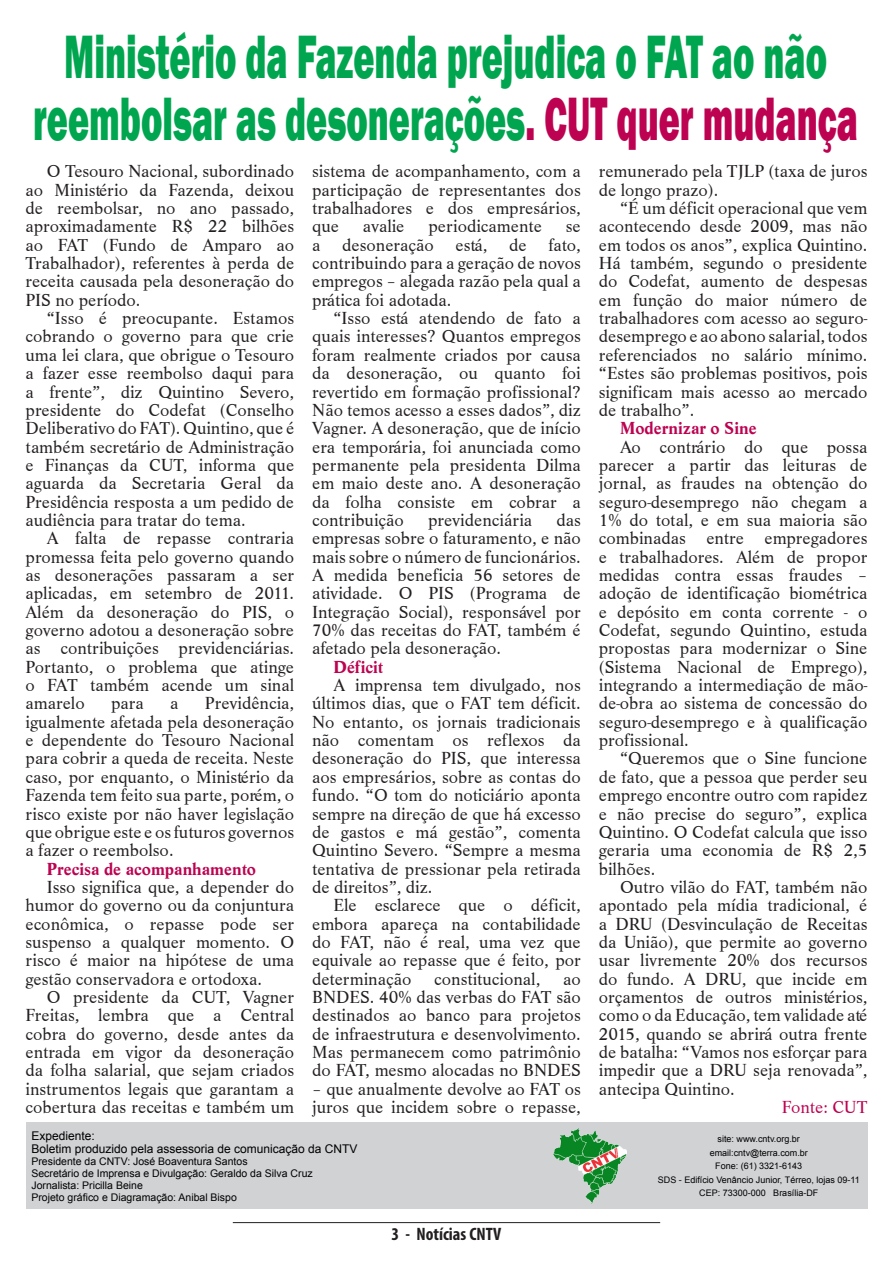
<style>
.page{position:relative;width:893px;height:1263px;background:#fff}
.page>*{position:absolute;margin:0;border:0;box-sizing:border-box;transform-origin:0 0}
.t1{font:800 63px/61.5px "Franklin Gothic";color:#00a54f;text-align:center;scale:.57 1}
.t2{font:18px/18.3px "Life T";color:#231f20;text-align:justify}
.t3{font:700 18px "Life T";color:#bc0250}
.t4{font:700 condensed 18px "Myriad Pro";color:#231f20}
.t5{font:18px "Life T";color:#bc0250}
.t6{font:12px "Arial";color:#000}
.t7{font:10.5px "Arial";color:#000}
.t8{font:9px "Arial";color:#000}
.s1{color:#bc0250}
</style>
<div class="page">
<hr style="left:233px;top:1222px;width:427px;height:1px;background:#231f20">
<div style="left:26px;top:1123px;width:841px;height:86px;background:#d1d2d4"></div>
<img style="left:553px;top:1128px;width:73px;height:76px">
<p class="t1" style="left:33px;top:26px;width:1448px">Ministério da Fazenda prejudica o FAT ao não reembolsar as desonerações<span class="s1">. CUT quer mudança</span></p>
<p class="t2" style="left:26px;top:162px;width:270px;text-indent:21px">O Tesouro Nacional, subordinado ao Ministério da Fazenda, deixou de reembolsar, no ano passado, aproximadamente R$ 22 bilhões ao FAT (Fundo de Amparo ao Trabalhador), referentes à perda de receita causada pela desoneração do PIS no período.</p>
<p class="t2" style="left:26px;top:309px;width:270px;text-indent:21px">“Isso é preocupante. Estamos cobrando o governo para que crie uma lei clara, que obrigue o Tesouro a fazer esse reembolso daqui para a frente”, diz Quintino Severo, presidente do Codefat (Conselho Deliberativo do FAT). Quintino, que é também secretário de Administração e Finanças da CUT, informa que aguarda da Secretaria Geral da Presidência resposta a um pedido de audiência para tratar do tema.</p>
<p class="t2" style="left:26px;top:529px;width:270px;text-indent:21px">A falta de repasse contraria promessa feita pelo governo quando as desonerações passaram a ser aplicadas, em setembro de 2011.<br>Além da desoneração do PIS, o governo adotou a desoneração sobre as contribuições previdenciárias.<br>Portanto, o problema que atinge o FAT também acende um sinal amarelo</p>
<p class="t2" style="left:312px;top:162px;width:270px">sistema de acompanhamento, com a participação de representantes dos trabalhadores e dos empresários, que</p>
<p class="t2" style="left:599px;top:162px;width:270px">remunerado pela TJLP (taxa de juros de longo prazo).</p>
<p class="t2" style="left:599px;top:199px;width:270px;text-indent:21px">“É um déficit operacional que vem acontecendo desde 2009, mas não em todos os anos”, explica Quintino.<br>Há também, segundo o presidente do Codefat, aumento de despesas em função do maior número de trabalhadores com acesso ao seguro&shy;desemprego e ao abono salarial, todos referenciados no salário mínimo. “Estes são problemas positivos, pois significam mais acesso ao mercado de trabalho”.</p>
<p class="t3" style="left:620px;top:418px;width:138px">Modernizar o Sine</p>
<p class="t2" style="left:599px;top:438px;width:270px;text-indent:21px">Ao contrário do que possa parecer a partir das leituras de jornal, as fraudes na obtenção do seguro-desemprego não chegam a 1% do total, e em sua maioria são combinadas entre empregadores e trabalhadores. Além de propor medidas contra essas fraudes – adoção de identificação biométrica e depósito em conta corrente - o Codefat, segundo Quintino, estuda propostas para modernizar o Sine (Sistema Nacional de Emprego), integrando a intermediação de mão&shy;de-obra ao sistema de concessão do seguro-desemprego e à qualificação profissional.</p>
<p class="t2" style="left:599px;top:749px;width:270px;text-indent:21px">“Queremos que o Sine funcione de fato, que a pessoa que perder seu emprego encontre outro com rapidez e não precise do seguro”, explica Quintino. O Codefat calcula que isso geraria uma economia de R$ 2,5 bilhões.</p>
<p class="t2" style="left:599px;top:878px;width:270px;text-indent:21px">Outro vilão do FAT, também não apontado pela mídia tradicional, é a DRU (Desvinculação de Receitas da União), que permite ao governo usar livremente 20% dos recursos do fundo. A DRU, que incide em orçamentos de outros ministérios, como o da Educação, tem validade até 2015, quando se abrirá outra frente de batalha: “Vamos nos esforçar para impedir que a DRU seja renovada”, antecipa Quintino.</p>
<p class="t5" style="left:782px;top:1097px;width:87px">Fonte: CUT</p>
<p class="t2" style="left:363px;top:217px;width:43px">avalie</p>
<p class="t2" style="left:428px;top:217px;width:115px">periodicamente</p>
<p class="t2" style="left:312px;top:217px;width:270px;text-indent:254px">se a desoneração está, de fato, contribuindo para a geração de novos empregos – alegada razão pela qual a prática foi adotada.</p>
<p class="t2" style="left:312px;top:309px;width:270px;text-indent:21px">“Isso está atendendo de fato a quais interesses? Quantos empregos foram realmente criados por causa da desoneração, ou quanto foi revertido em formação profissional?<br>Não temos acesso a esses dados”, diz Vagner. A desoneração, que de início era temporária, foi anunciada como permanente pela presidenta Dilma em maio deste ano. A desoneração da folha consiste em cobrar a contribuição</p>
<p class="t2" style="left:312px;top:511px;width:270px;text-indent:244px">das empresas sobre o faturamento, e não mais sobre o número de funcionários.<br>A medida beneficia 56 setores de atividade. O PIS (Programa de Integração Social), responsável por 70% das receitas do FAT, também é afetado pela desoneração.</p>
<p class="t3" style="left:333px;top:656px;width:51px">Déficit</p>
<p class="t2" style="left:312px;top:676px;width:270px;text-indent:21px">A imprensa tem divulgado, nos últimos dias, que o FAT tem déficit.<br>No entanto, os jornais tradicionais não comentam os reflexos da desoneração do PIS, que interessa aos empresários, sobre as contas do fundo. “O tom do noticiário aponta sempre na direção de que há excesso de gastos e má gestão”, comenta Quintino Severo. “Sempre a mesma tentativa de pressionar pela retirada de direitos”, diz.</p>
<p class="t2" style="left:312px;top:896px;width:270px;text-indent:21px">Ele esclarece que o déficit, embora apareça na contabilidade do FAT, não é real, uma vez que equivale ao repasse que é feito, por determinação</p>
<p class="t2" style="left:428px;top:511px;width:106px">previdenciária</p>
<p class="t2" style="left:26px;top:694px;width:270px;text-indent:179px">Previdência, igualmente afetada pela desoneração e dependente do Tesouro Nacional para cobrir a queda de receita. Neste caso, por enquanto, o Ministério da Fazenda tem feito sua parte, porém, o risco existe por não haver legislação que obrigue este e os futuros governos a fazer o reembolso.</p>
<p class="t3" style="left:47px;top:858px;width:211px">Precisa de acompanhamento</p>
<p class="t2" style="left:26px;top:878px;width:270px;text-indent:21px">Isso significa que, a depender do humor do governo ou da conjuntura econômica, o repasse pode ser suspenso a qualquer momento. O risco é maior na hipótese de uma gestão conservadora e ortodoxa.</p>
<p class="t2" style="left:26px;top:988px;width:270px;text-indent:21px">O presidente da CUT, Vagner Freitas, lembra que a Central cobra do governo, desde antes da entrada em vigor da desoneração da folha salarial, que sejam criados instrumentos legais que garantam a cobertura das receitas e também um</p>
<p class="t2" style="left:111px;top:694px;width:34px">para</p>
<p class="t2" style="left:170px;top:694px;width:10px">a</p>
<p class="t2" style="left:434px;top:970px;width:107px">constitucional,</p>
<p class="t2" style="left:312px;top:970px;width:270px;text-indent:251px">ao BNDES. 40% das verbas do FAT são destinados ao banco para projetos de infraestrutura e desenvolvimento.<br>Mas permanecem como patrimônio do FAT, mesmo alocadas no BNDES</p>
<p class="t2" style="left:312px;top:1080px;width:270px">– que anualmente devolve ao FAT os juros que incidem sobre o repasse,</p>
<p class="t6" style="left:31px;top:1127px;width:65px">Expediente:</p>
<p class="t6" style="left:31px;top:1141px;width:328px">Boletim produzido pela assessoria de comunicação da CNTV</p>
<p class="t7" style="left:31px;top:1154px;width:218px">Presidente da CNTV: José Boaventura Santos</p>
<p class="t7" style="left:31px;top:1166px;width:283px">Secretário de Imprensa e Divulgação: Geraldo da Silva Cruz</p>
<p class="t7" style="left:31px;top:1178px;width:113px">Jornalista: Pricilla Beine</p>
<p class="t7" style="left:31px;top:1190px;width:207px">Projeto gráfico e Diagramação: Anibal Bispo</p>
<p class="t4" style="left:392px;top:1223px;width:111px">3 - Notícias CNTV</p>
<p class="t8" style="left:718px;top:1133px;width:84px">site: www.cntv.org.br</p>
<p class="t8" style="left:710px;top:1147px;width:100px">email:cntv@terra.com.br</p>
<p class="t8" style="left:715px;top:1160px;width:89px">Fone: (61) 3321-6143</p>
<p class="t8" style="left:658px;top:1174px;width:203px">SDS - Edifício Venâncio Junior, Térreo, lojas 09-11</p>
<p class="t8" style="left:699px;top:1187px;width:121px">CEP: 73300-000 Brasília-DF</p>
</div>
